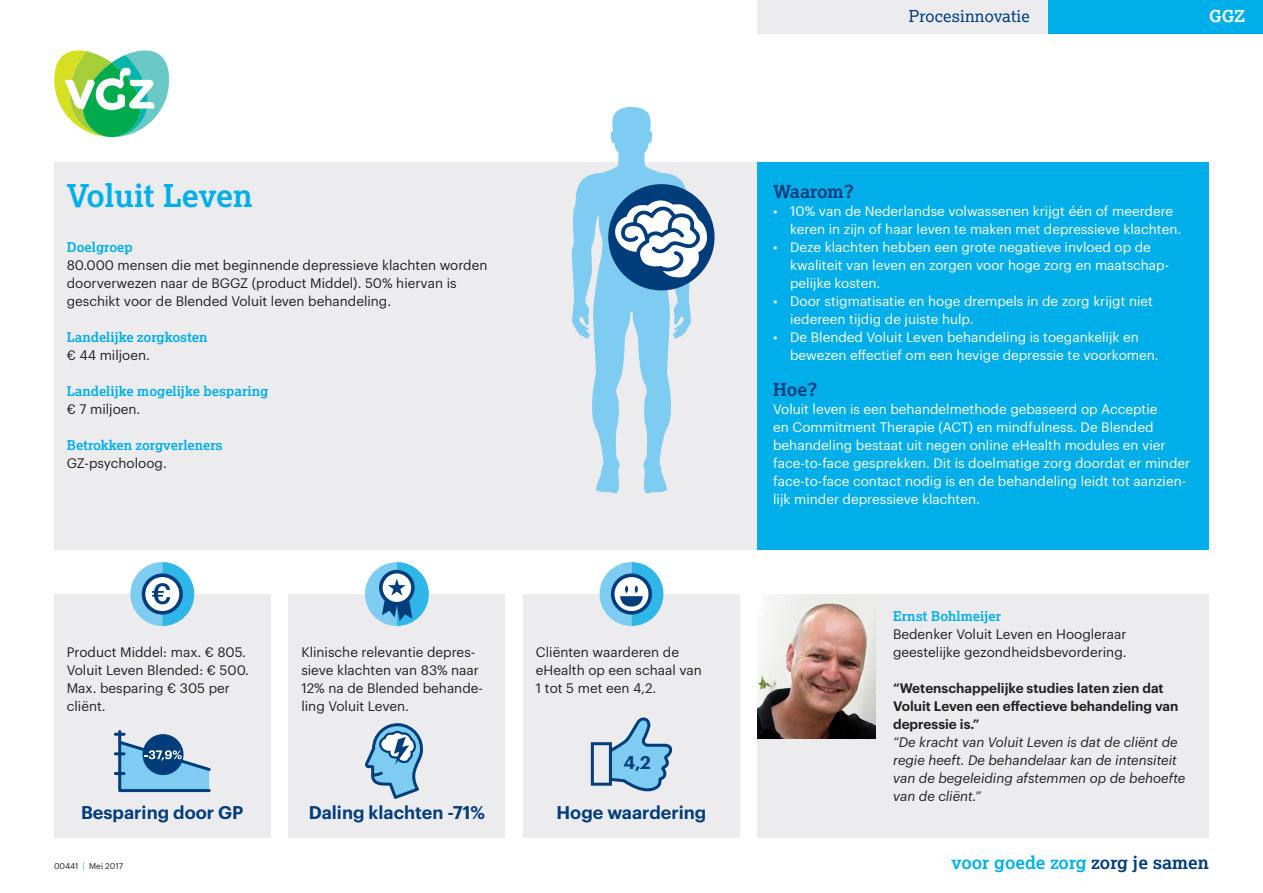
<style>
.page{position:relative;width:1263px;height:893px;background:#fff}
.page>*{position:absolute;margin:0;border:0;box-sizing:border-box;transform-origin:0 0}
.Titel{font:700 31.5px "Lexia";color:#00afea}
.Grafiek{font:600 18px "Graphik";color:#013c7b}
.Grote_kop_donkerblau{font:700 18px "Lexia";color:#013c7b}
.t1{font:700 17.85px "Lexia";color:#00afea}
.t2{font:16.5px "Lexia";letter-spacing:.01em;color:#013c7b}
.t3{font:700 16.5px "Lexia";color:#fff}
.Body{font:13.5px/18px "Graphik";color:#fff}
.Body-2{font:13.5px/18px "Graphik";color:#231f20}
.t4{font:italic 13.5px/18px "Graphik";color:#231f20}
.Kleine_kop_lichtblau{font:700 13.5px "Lexia";color:#00afea}
.t5{font:600 13.5px/18px "Graphik";color:#231f20}
.Body-3{font:8.25px "Graphik";color:#231f20}
.s1{color:#00afea}
.s2{color:#013c7b}
</style>
<div class="page">
<div style="left:54px;top:162px;width:1155px;height:387px;background:#ececee"></div>
<div style="left:758px;top:162px;width:451px;height:387px;background:#00afea"></div>
<div style="left:758px;top:594px;width:451px;height:243px;background:#ececee"></div>
<div style="left:1048px;top:0;width:215px;height:34px;background:#00afea"></div>
<div style="left:758px;top:0;width:290px;height:34px;background:#ececee"></div>
<div style="left:54px;top:594px;width:217px;height:243px;background:#ececee"></div>
<div style="left:289px;top:594px;width:216px;height:243px;background:#ececee"></div>
<div style="left:523px;top:594px;width:217px;height:243px;background:#ececee"></div>
<svg style="left:365px;top:562px;width:64px;height:64px"></svg>
<svg style="left:599px;top:562px;width:64px;height:64px"></svg>
<svg style="left:130px;top:562px;width:64px;height:64px"></svg>
<svg style="left:54px;top:50px;width:115px;height:87px"></svg>
<svg style="left:612px;top:717px;width:61px;height:75px"></svg>
<div style="left:591px;top:742px;width:21px;height:44px;border:3px solid #013c7b"></div>
<img style="left:758px;top:594px;width:117px;height:144px">
<svg style="left:572px;top:107px;width:119px;height:386px"></svg>
<svg style="left:605px;top:181px;width:110px;height:113px"></svg>
<svg style="left:113px;top:730px;width:98px;height:63px"></svg>
<svg style="left:365px;top:723px;width:58px;height:76px"></svg>
<p class="Titel" style="left:67px;top:176px;width:188px">Voluit Leven</p>
<p class="Kleine_kop_lichtblau" style="left:67px;top:239px;width:68px">Doelgroep</p>
<p class="Body-2" style="left:67px;top:255px;width:422px">80.000 mensen die met beginnende depressieve klachten worden doorverwezen naar de BGGZ (product Middel). 50% hiervan is geschikt voor de Blended Voluit leven behandeling.</p>
<p class="Kleine_kop_lichtblau" style="left:67px;top:329px;width:142px">Landelijke zorgkosten</p>
<p class="Body-2" style="left:67px;top:345px;width:85px">€ 44 miljoen.</p>
<p class="Kleine_kop_lichtblau" style="left:67px;top:383px;width:203px">Landelijke mogelijke besparing</p>
<p class="Body-2" style="left:67px;top:399px;width:75px">€ 7 miljoen.</p>
<p class="Kleine_kop_lichtblau" style="left:67px;top:437px;width:157px">Betrokken zorgverleners</p>
<p class="Body-2" style="left:67px;top:453px;width:102px">GZ-psycholoog.</p>
<p class="Body-2" style="left:67px;top:642px;width:184px">Product Middel: max. € 805.<br>Voluit Leven Blended: € 500.<br>Max. besparing € 305 per cliënt.</p>
<p class="Body-2" style="left:301px;top:642px;width:183px">Klinische relevantie depres&shy;sieve klachten van 83% naar<br>12% na de Blended behande&shy;ling Voluit Leven.</p>
<p class="Body-2" style="left:536px;top:642px;width:167px">Cliënten waarderen de eHealth op een schaal van<br>1 tot 5 met een 4,2.</p>
<p class="Grafiek" style="left:623px;top:748px;width:29px">4,2</p>
<h2 class="Grafiek" style="left:81px;top:799px;width:164px">Besparing door GP</h2>
<p class="Grafiek" style="left:309px;top:799px;width:178px">Daling klachten -71%</p>
<p class="Grafiek" style="left:557px;top:799px;width:151px">Hoge waardering</p>
<p class="Body-3" style="left:54px;top:860px;width:71px">00441 <span class="s1">|</span> Mei 2017</p>
<p class="t2" style="left:909px;top:6px;width:122px">Procesinnovatie</p>
<p class="t3" style="left:1209px;top:6px;width:37px">GGZ</p>
<p class="Grote_kop_donkerblau" style="left:773px;top:180px;width:82px">Waarom?</p>
<p class="Body" style="left:790px;top:201px;width:393px;text-indent:-17px">• 10% van de Nederlandse volwassenen krijgt één of meerdere keren in zijn of haar leven te maken met depressieve klachten.</p>
<p class="Body" style="left:790px;top:237px;width:380px;text-indent:-17px">• Deze klachten hebben een grote negatieve invloed op de kwaliteit van leven en zorgen voor hoge zorg en maatschap&shy;pelijke kosten.</p>
<p class="Body" style="left:790px;top:291px;width:364px;text-indent:-17px">• Door stigmatisatie en hoge drempels in de zorg krijgt niet iedereen tijdig de juiste hulp.</p>
<p class="Body" style="left:790px;top:327px;width:370px;text-indent:-17px">• De Blended Voluit Leven behandeling is toegankelijk en bewezen effectief om een hevige depressie te voorkomen.</p>
<p class="Grote_kop_donkerblau" style="left:773px;top:378px;width:46px">Hoe?</p>
<p class="Body" style="left:773px;top:399px;width:418px">Voluit leven is een behandelmethode gebaseerd op Acceptie<br>en Commitment Therapie (ACT) en mindfulness. De Blended behandeling bestaat uit negen online eHealth modules en vier face-to-face gesprekken. Dit is doelmatige zorg doordat er minder face-to-face contact nodig is en de behandeling leidt tot aanzien&shy;lijk minder depressieve klachten.</p>
<p class="Kleine_kop_lichtblau" style="left:893px;top:608px;width:110px">Ernst Bohlmeijer</p>
<p class="Body-2" style="left:893px;top:624px;width:235px">Bedenker Voluit Leven en Hoogleraar geestelijke gezondheidsbevordering.</p>
<p class="t5" style="left:893px;top:678px;width:287px">“Wetenschappelijke studies laten zien dat<br>Voluit Leven een effectieve behandeling van depressie is.”</p>
<p class="t4" style="left:893px;top:732px;width:294px">“De kracht van Voluit Leven is dat de cliënt de regie heeft. De behandelaar kan de intensiteit van de begeleiding afstemmen op de behoefte van de cliënt.”</p>
<h3 class="t1" style="left:951px;top:852px;width:259px">voor goede zorg <span class="s2">zorg je samen</span></h3>
</div>
